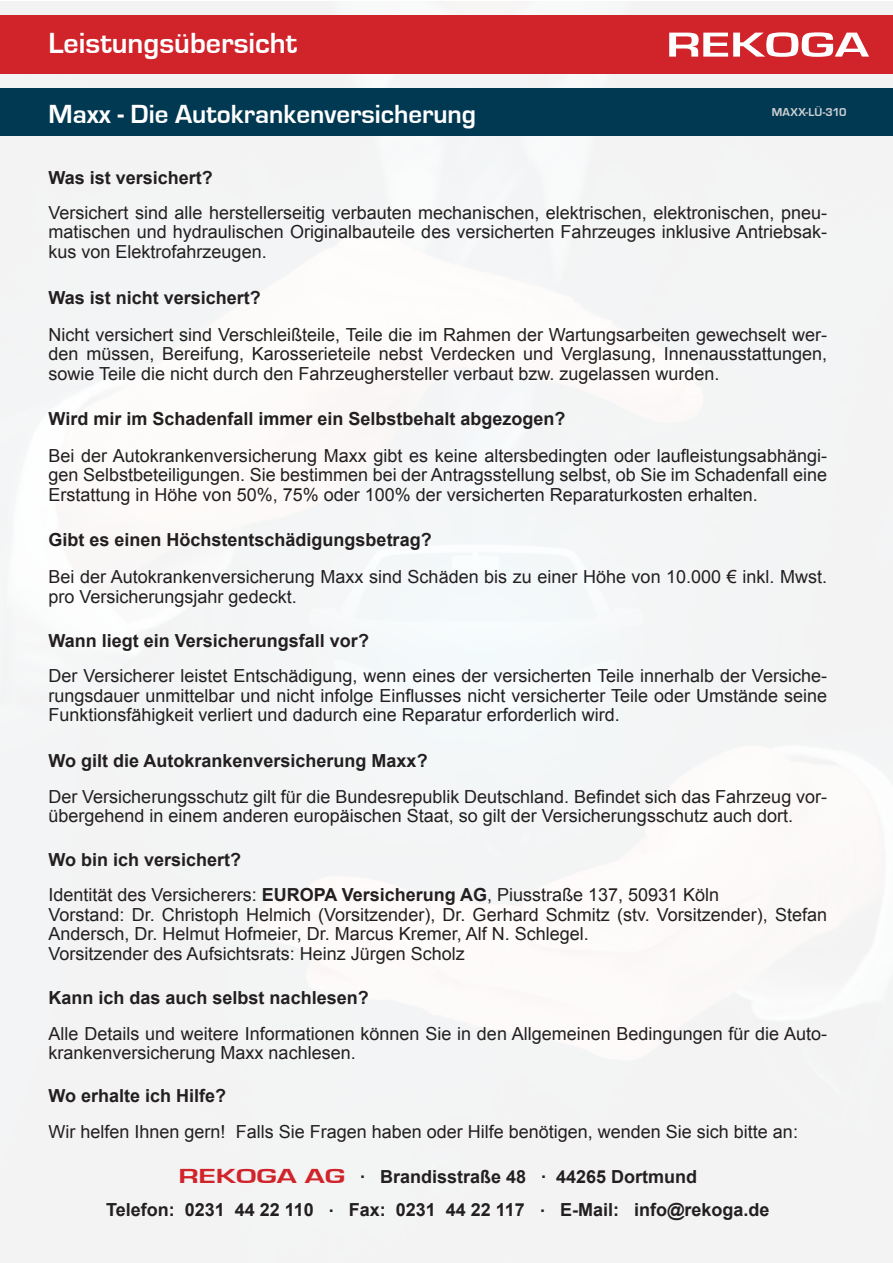
<style>
.page{position:relative;width:893px;height:1263px;background:#fff}
.page>*{position:absolute;margin:0;border:0;box-sizing:border-box;transform-origin:0 0}
.t1{font:700 36px "Eurostile";color:#fff;scale:1.5 1}
.t2{font:700 30px "Eurostile";color:#fff}
.t3{font:700 27px "Eurostile";color:#fff}
.t4{font:18px/19.5px "Arial";color:#231f20}
.t5{font:700 18px/33.6px "Arial";color:#231f20;text-align:center}
.t6{font:700 11.7px "Eurostile";letter-spacing:.01em;color:#d1d2d4}
.s1{font-weight:700}
.s2{font-family:"Eurostile";font-size:21px;color:#d1232a}
</style>
<div class="page">
<div style="left:0;top:88px;width:893px;height:48px;background:#013953"></div>
<div style="left:0;top:15px;width:893px;height:59px;background:#d1232a"></div>
<h2 class="t2" style="left:49px;top:26px;width:250px">Leistungsübersicht</h2>
<h1 class="t1" style="left:666px;top:25px;width:137px">REKOGA</h1>
<h3 class="t3" style="left:49px;top:99px;width:429px">Maxx - Die Autokrankenversicherung</h3>
<p class="t6" style="left:772px;top:106px;width:76px">MAXX-LÜ-310</p>
<p class="t5" style="left:49px;top:161px;width:166px">Was ist versichert?</p>
<p class="t4" style="left:49px;top:203px;width:780px;text-align:justify">Versichert sind alle herstellerseitig verbauten mechanischen, elektrischen, elektronischen, pneu&shy;matischen und hydraulischen Originalbauteile des versicherten Fahrzeuges inklusive Antriebsak&shy;kus von Elektrofahrzeugen.</p>
<p class="t5" style="left:49px;top:282px;width:214px">Was ist nicht versichert?</p>
<p class="t4" style="left:49px;top:325px;width:780px;text-align:justify">Nicht versichert sind Verschleißteile, Teile die im Rahmen der Wartungsarbeiten gewechselt wer&shy;den müssen, Bereifung, Karosserieteile nebst Verdecken und Verglasung, Innenausstattungen, sowie Teile die nicht durch den Fahrzeughersteller verbaut bzw. zugelassen wurden.</p>
<p class="t5" style="left:49px;top:403px;width:518px">Wird mir im Schadenfall immer ein Selbstbehalt abgezogen?</p>
<p class="t4" style="left:49px;top:446px;width:780px;text-align:justify">Bei der Autokrankenversicherung Maxx gibt es keine altersbedingten oder laufleistungsabhängi&shy;gen Selbstbeteiligungen. Sie bestimmen bei der Antragsstellung selbst, ob Sie im Schadenfall eine Erstattung in Höhe von 50%, 75% oder 100% der versicherten Reparaturkosten erhalten.</p>
<p class="t5" style="left:49px;top:524px;width:385px">Gibt es einen Höchstentschädigungsbetrag?</p>
<p class="t4" style="left:49px;top:567px;width:780px">Bei der Autokrankenversicherung Maxx sind Schäden bis zu einer Höhe von 10.000 € inkl. Mwst. pro Versicherungsjahr gedeckt.</p>
<p class="t5" style="left:49px;top:624px;width:322px">Wann liegt ein Versicherungsfall vor?</p>
<p class="t4" style="left:49px;top:666px;width:780px;text-align:justify">Der Versicherer leistet Entschädigung, wenn eines der versicherten Teile innerhalb der Versiche&shy;rungsdauer unmittelbar und nicht infolge Einflusses nicht versicherter Teile oder Umstände seine Funktionsfähigkeit verliert und dadurch eine Reparatur erforderlich wird.</p>
<p class="t5" style="left:49px;top:744px;width:381px">Wo gilt die Autokrankenversicherung Maxx?</p>
<p class="t4" style="left:49px;top:787px;width:780px">Der Versicherungsschutz gilt für die Bundesrepublik Deutschland. Befindet sich das Fahrzeug vor&shy;übergehend in einem anderen europäischen Staat, so gilt der Versicherungsschutz auch dort.</p>
<p class="t4" style="left:49px;top:842px;width:672px;line-height:35.7px"><span class="s1">Wo bin ich versichert?<br></span>Identität des Versicherers: <span class="s1">EUROPA Versicherung AG</span>, Piusstraße 137, 50931 Köln</p>
<p class="t4" style="left:49px;top:905px;width:780px">Vorstand: Dr. Christoph Helmich (Vorsitzender), Dr. Gerhard Schmitz (stv. Vorsitzender), Stefan<br>Andersch, Dr. Helmut Hofmeier, Dr. Marcus Kremer, Alf N. Schlegel.<br>Vorsitzender des Aufsichtsrats: Heinz Jürgen Scholz</p>
<p class="t5" style="left:49px;top:981px;width:322px">Kann ich das auch selbst nachlesen?</p>
<p class="t4" style="left:49px;top:1024px;width:780px">Alle Details und weitere Informationen können Sie in den Allgemeinen Bedingungen für die Auto&shy;krankenversicherung Maxx nachlesen.</p>
<p class="t5" style="left:49px;top:1079px;width:179px">Wo erhalte ich Hilfe?</p>
<p class="t4" style="left:49px;top:1122px;width:751px">Wir helfen Ihnen gern! Falls Sie Fragen haben oder Hilfe benötigen, wenden Sie sich bitte an:</p>
<p class="t5" style="left:106px;top:1160px;width:665px"><span class="s2">REKOGA AG</span> . Brandisstraße 48 . 44265 Dortmund<br>Telefon: 0231 44 22 110 . Fax: 0231 44 22 117 . E-Mail: info@rekoga.de</p>
</div>
